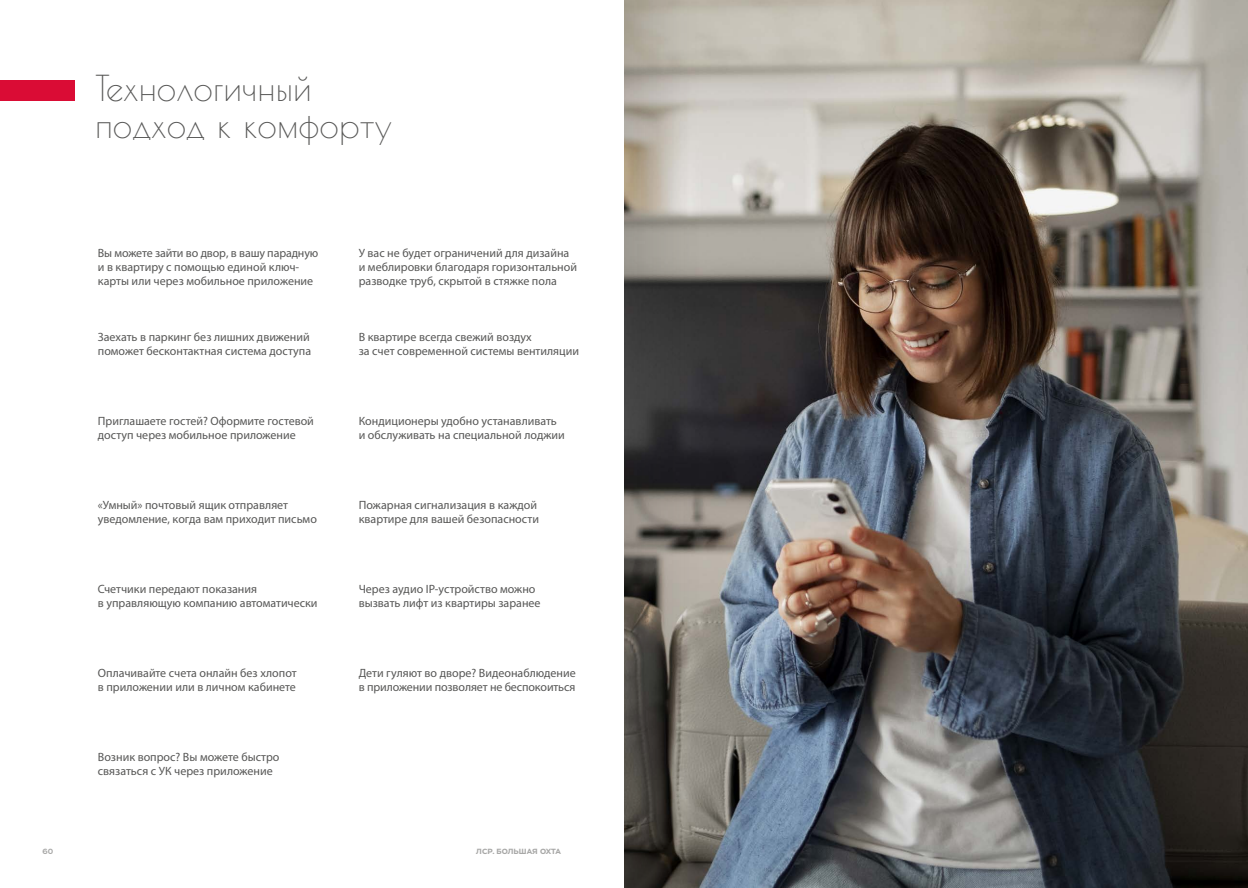
<style>
.page{position:relative;width:1248px;height:888px;background:#fff}
.page>*{position:absolute;margin:0;border:0;box-sizing:border-box;transform-origin:0 0}
.t1{font:35px/37px "Poiret One";color:#575756}
.t2{font:12px/14px "Myriad Pro";color:#575756}
.t3{font:700 7.5px "LSR Sans";letter-spacing:.01em;color:#a8a8a7}
</style>
<div class="page">
<img style="left:723px;top:0;width:524px;height:887px">
<div style="left:0;top:81px;width:75px;height:20px;background:#da0c35"></div>
<img style="left:624px;top:0;width:99px;height:887px">
<h1 class="t1" style="left:95px;top:69px;width:299px">Технологичный подход к комфорту</h1>
<p class="t2" style="left:98px;top:246px;width:222px">Вы можете зайти во двор, в вашу парадную и в квартиру с помощью единой ключ&shy;карты или через мобильное приложение</p>
<p class="t2" style="left:359px;top:246px;width:220px">У вас не будет ограничений для дизайна и меблировки благодаря горизонтальной разводке труб, скрытой в стяжке пола</p>
<p class="t2" style="left:98px;top:330px;width:215px">Заехать в паркинг без лишних движений поможет бесконтактная система доступа</p>
<p class="t2" style="left:359px;top:330px;width:222px">В квартире всегда свежий воздух<br>за счет современной системы вентиляции</p>
<p class="t2" style="left:98px;top:414px;width:217px">Приглашаете гостей? Оформите гостевой доступ через мобильное приложение</p>
<p class="t2" style="left:359px;top:414px;width:207px">Кондиционеры удобно устанавливать и обслуживать на специальной лоджии</p>
<p class="t2" style="left:98px;top:497px;width:220px">«Умный» почтовый ящик отправляет уведомление, когда вам приходит письмо</p>
<p class="t2" style="left:359px;top:497px;width:182px">Пожарная сигнализация в каждой квартире для вашей безопасности</p>
<p class="t2" style="left:98px;top:581px;width:221px">Счетчики передают показания<br>в управляющую компанию автоматически</p>
<p class="t2" style="left:359px;top:581px;width:183px">Через аудио IP-устройство можно вызвать лифт из квартиры заранее</p>
<p class="t2" style="left:98px;top:665px;width:200px">Оплачивайте счета онлайн без хлопот в приложении или в личном кабинете</p>
<p class="t2" style="left:359px;top:665px;width:218px">Дети гуляют во дворе? Видеонаблюдение в приложении позволяет не беспокоиться</p>
<p class="t2" style="left:98px;top:749px;width:183px">Возник вопрос? Вы можете быстро связаться с УК через приложение</p>
<p class="t3" style="left:42px;top:846px;width:12px">60</p>
<p class="t3" style="left:476px;top:846px;width:86px">ЛСР. БОЛЬШАЯ ОХТА</p>
</div>
